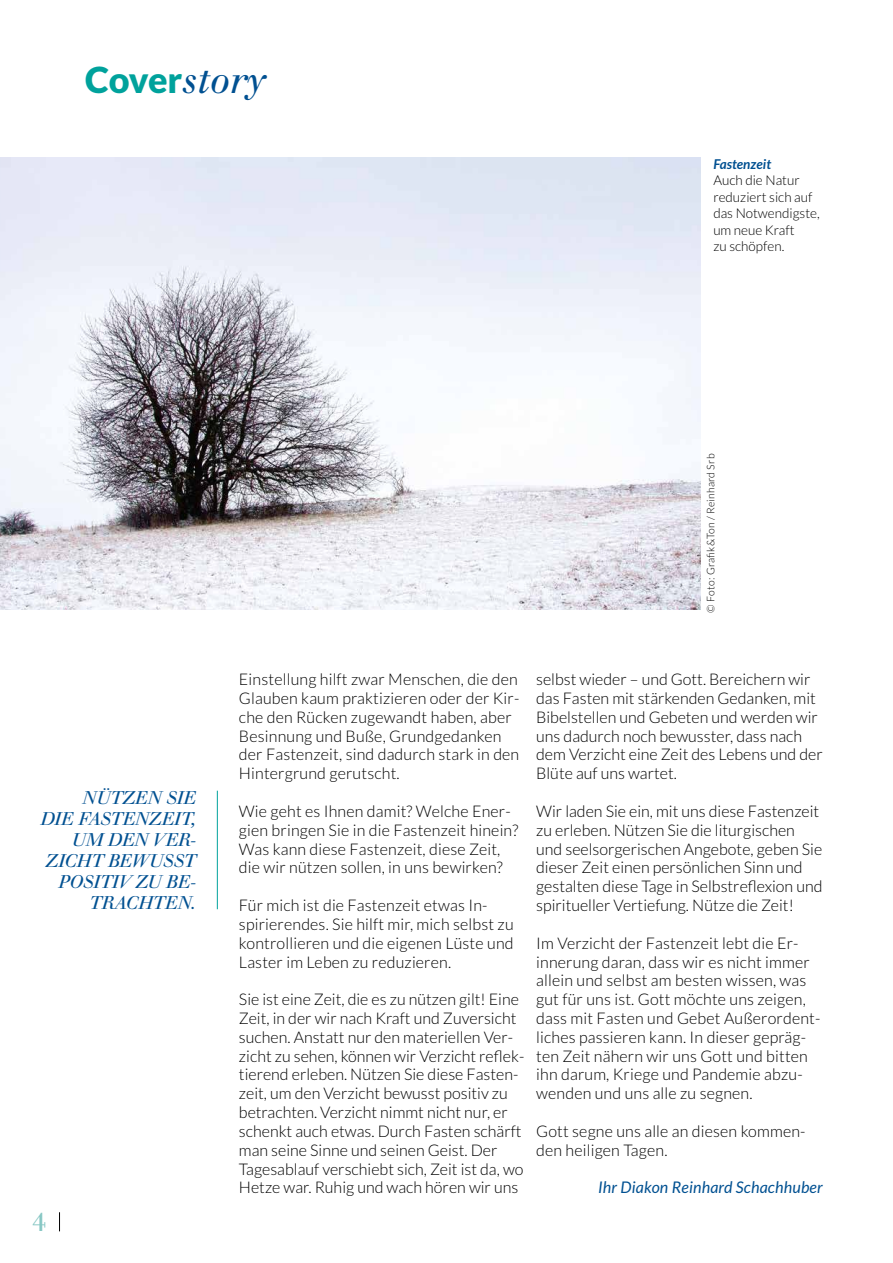
<style>
.page{position:relative;width:893px;height:1263px;background:#fff}
.page>*{position:absolute;margin:0;border:0;box-sizing:border-box;transform-origin:0 0}
.t1{font:900 36px "Lato";letter-spacing:-.01em;color:#00a29c}
.t2{font:25.5px "Walbaum LT";color:#87c7c4}
.t3{font:italic 18px/21px "Walbaum LT";letter-spacing:-.01em;color:#005091;text-align:right}
.t4{font:300 16.05px/18.9px "Lato";color:#000}
.t5{font:italic 16.05px "Lato";letter-spacing:.01em;color:#005091}
.t6{font:300 13.5px/16.5px "Lato";color:#000}
.t7{font:italic 700 13.5px "Lato";color:#005091}
.t8{font:300 10.5px "Lato";letter-spacing:.015em;color:#000}
.s1{font-family:"Walbaum LT";font-weight:400;font-style:italic;color:#005091}
</style>
<div class="page">
<svg style="left:59px;top:1212px;width:1px;height:19px"></svg>
<img style="left:0;top:158px;width:701px;height:452px">
<hr style="left:217px;top:791px;width:1px;height:118px;background:#00a29c">
<h1 class="t1" style="left:85px;top:58px;width:182px">Cover<span class="s1">story</span></h1>
<p class="t7" style="left:713px;top:156px;width:59px">Fastenzeit</p>
<p class="t6" style="left:713px;top:172px;width:108px">Auch die Natur reduziert sich auf das Notwendigste, um neue Kraft<br>zu schöpfen.</p>
<p class="t3" style="left:41px;top:787px;width:157px">NÜTZEN SIE<br>DIE FASTENZEIT,<br>UM DEN VER-<br>ZICHT BEWUSST<br>POSITIV ZU BE-<br>TRACHTEN.</p>
<h2 class="t2" style="left:33px;top:1207px;width:16px">4</h2>
<p class="t8" style="left:705px;top:612px;width:160px;rotate:-90deg">© Foto: Grafik&amp;Ton / Reinhard Srb</p>
<p class="t4" style="left:239px;top:670px;width:282px">Einstellung hilft zwar Menschen, die den Glauben kaum praktizieren oder der Kir&shy;che den Rücken zugewandt haben, aber Besinnung und Buße, Grundgedanken der Fastenzeit, sind dadurch stark in den Hintergrund gerutscht.</p>
<p class="t4" style="left:239px;top:802px;width:281px">Wie geht es Ihnen damit? Welche Ener&shy;gien bringen Sie in die Fastenzeit hinein?<br>Was kann diese Fastenzeit, diese Zeit, die wir nützen sollen, in uns bewirken?</p>
<p class="t4" style="left:239px;top:896px;width:276px">Für mich ist die Fastenzeit etwas In&shy;spirierendes. Sie hilft mir, mich selbst zu kontrollieren und die eigenen Lüste und Laster im Leben zu reduzieren.</p>
<p class="t4" style="left:239px;top:990px;width:287px">Sie ist eine Zeit, die es zu nützen gilt! Eine Zeit, in der wir nach Kraft und Zuversicht suchen. Anstatt nur den materiellen Ver&shy;zicht zu sehen, können wir Verzicht reflek&shy;tierend erleben. Nützen Sie diese Fasten&shy;zeit, um den Verzicht bewusst positiv zu betrachten. Verzicht nimmt nicht nur, er schenkt auch etwas. Durch Fasten schärft man seine Sinne und seinen Geist. Der Tagesablauf verschiebt sich, Zeit ist da, wo Hetze war. Ruhig und wach hören wir uns</p>
<p class="t4" style="left:536px;top:670px;width:288px">selbst wieder – und Gott. Bereichern wir das Fasten mit stärkenden Gedanken, mit Bibelstellen und Gebeten und werden wir uns dadurch noch bewusster, dass nach dem Verzicht eine Zeit des Lebens und der Blüte auf uns wartet.</p>
<p class="t4" style="left:536px;top:802px;width:288px">Wir laden Sie ein, mit uns diese Fastenzeit zu erleben. Nützen Sie die liturgischen und seelsorgerischen Angebote, geben Sie dieser Zeit einen persönlichen Sinn und gestalten diese Tage in Selbstreflexion und spiritueller Vertiefung. Nütze die Zeit!</p>
<p class="t4" style="left:536px;top:934px;width:286px">Im Verzicht der Fastenzeit lebt die Er&shy;innerung daran, dass wir es nicht immer allein und selbst am besten wissen, was gut für uns ist. Gott möchte uns zeigen, dass mit Fasten und Gebet Außerordent&shy;liches passieren kann. In dieser gepräg&shy;ten Zeit nähern wir uns Gott und bitten ihn darum, Kriege und Pandemie abzu&shy;wenden und uns alle zu segnen.</p>
<p class="t4" style="left:536px;top:1122px;width:271px">Gott segne uns alle an diesen kommen&shy;den heiligen Tagen.</p>
<p class="t5" style="left:598px;top:1179px;width:226px">Ihr Diakon Reinhard Schachhuber</p>
</div>
